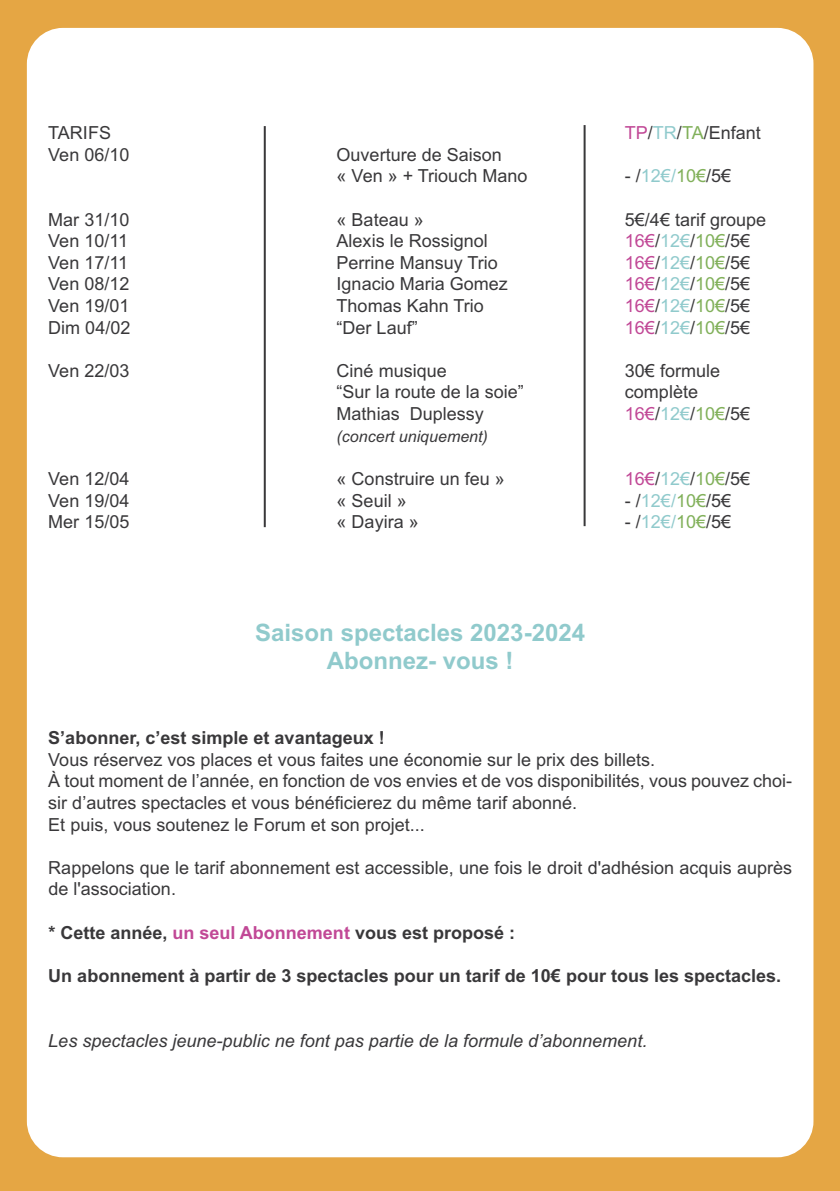
<style>
.page{position:relative;width:840px;height:1191px;background:#fff}
.page>*{position:absolute;margin:0;border:0;box-sizing:border-box;transform-origin:0 0}
.t1{font:700 24px/28.8px "Arial";color:#90cacc;text-align:center}
.t2{font:18px/21.6px "Arial";color:#39383a}
.t3{font:700 18px "Arial";color:#39383a}
.t4{font:italic 18px "Arial";color:#39383a}
.t5{font:italic 16px "Arial";color:#39383a}
.s1{color:#c14896}
.s2{color:#90cacc}
.s3{color:#81b05a}
</style>
<div class="page">
<div style="left:0;top:0;width:839px;height:1191px;background:#e5a644"></div>
<div style="left:27px;top:28px;width:786px;height:1129px;background:#fff;border-radius:36px"></div>
<hr style="left:583px;top:125px;width:2px;height:401px;background:#39383a">
<hr style="left:263px;top:126px;width:2px;height:401px;background:#39383a">
<p class="t2" style="left:48px;top:122px;width:64px">TARIFS</p>
<p class="t2" style="left:624px;top:122px;width:137px"><span class="s1">TP</span>/<span class="s2">TR</span>/<span class="s3">TA</span>/Enfant</p>
<p class="t2" style="left:48px;top:144px;width:83px">Ven 06/10</p>
<p class="t2" style="left:336px;top:144px;width:192px">Ouverture de Saison<br>« Ven » + Triouch Mano</p>
<p class="t2" style="left:624px;top:165px;width:108px">- /<span class="s2">12€/</span><span class="s3">10€</span>/5€</p>
<p class="t2" style="left:48px;top:209px;width:83px">Mar 31/10</p>
<p class="t2" style="left:336px;top:209px;width:89px">« Bateau »</p>
<p class="t2" style="left:624px;top:209px;width:143px">5€/4€ tarif groupe</p>
<p class="t2" style="left:48px;top:230px;width:81px">Ven 10/11</p>
<p class="t2" style="left:336px;top:230px;width:153px">Alexis le Rossignol</p>
<p class="t2" style="left:624px;top:230px;width:127px"><span class="s1">16€</span>/<span class="s2">12€</span>/<span class="s3">10€</span>/5€</p>
<p class="t2" style="left:48px;top:252px;width:81px">Ven 17/11</p>
<p class="t2" style="left:336px;top:252px;width:163px">Perrine Mansuy Trio</p>
<p class="t2" style="left:624px;top:252px;width:127px"><span class="s1">16€</span>/<span class="s2">12€</span>/<span class="s3">10€</span>/5€</p>
<p class="t2" style="left:48px;top:273px;width:83px">Ven 08/12</p>
<p class="t2" style="left:336px;top:273px;width:173px">Ignacio Maria Gomez</p>
<p class="t2" style="left:624px;top:273px;width:127px"><span class="s1">16€</span>/<span class="s2">12€</span>/<span class="s3">10€</span>/5€</p>
<p class="t2" style="left:48px;top:295px;width:83px">Ven 19/01</p>
<p class="t2" style="left:336px;top:295px;width:149px">Thomas Kahn Trio</p>
<p class="t2" style="left:624px;top:295px;width:127px"><span class="s1">16€</span>/<span class="s2">12€</span>/<span class="s3">10€</span>/5€</p>
<p class="t2" style="left:48px;top:317px;width:84px">Dim 04/02</p>
<p class="t2" style="left:336px;top:317px;width:83px">“Der Lauf”</p>
<p class="t2" style="left:624px;top:317px;width:127px"><span class="s1">16€</span>/<span class="s2">12€</span>/<span class="s3">10€</span>/5€</p>
<p class="t2" style="left:48px;top:360px;width:83px">Ven 22/03</p>
<p class="t2" style="left:336px;top:360px;width:112px">Ciné musique</p>
<p class="t2" style="left:624px;top:360px;width:97px">30€ formule</p>
<p class="t2" style="left:336px;top:381px;width:189px">“Sur la route de la soie”</p>
<p class="t2" style="left:624px;top:381px;width:75px">complète</p>
<p class="t2" style="left:336px;top:403px;width:149px">Mathias Duplessy</p>
<p class="t2" style="left:624px;top:403px;width:127px"><span class="s1">16€</span>/<span class="s2">12€</span>/<span class="s3">10€</span>/5€</p>
<p class="t5" style="left:336px;top:427px;width:153px">(concert uniquement)</p>
<p class="t2" style="left:48px;top:468px;width:83px">Ven 12/04</p>
<p class="t2" style="left:336px;top:468px;width:170px">« Construire un feu »</p>
<p class="t2" style="left:624px;top:468px;width:127px"><span class="s1">16€</span>/<span class="s2">12€</span>/<span class="s3">10€</span>/5€</p>
<p class="t2" style="left:48px;top:489px;width:83px">Ven 19/04</p>
<p class="t2" style="left:336px;top:489px;width:72px">« Seuil »</p>
<p class="t2" style="left:624px;top:489px;width:108px">- /<span class="s2">12€/</span><span class="s3">10€</span>/5€</p>
<p class="t2" style="left:48px;top:511px;width:83px">Mer 15/05</p>
<p class="t2" style="left:336px;top:511px;width:84px">« Dayira »</p>
<p class="t2" style="left:624px;top:511px;width:108px">- /<span class="s2">12€/</span><span class="s3">10€</span>/5€</p>
<h1 class="t1" style="left:255px;top:618px;width:331px">Saison spectacles 2023-2024<br>Abonnez- vous !</h1>
<p class="t3" style="left:48px;top:727px;width:338px">S’abonner, c’est simple et avantageux !</p>
<p class="t2" style="left:48px;top:749px;width:744px">Vous réservez vos places et vous faites une économie sur le prix des billets.<br>À tout moment de l’année, en fonction de vos envies et de vos disponibilités, vous pouvez choi&shy;sir d’autres spectacles et vous bénéficierez du même tarif abonné.<br>Et puis, vous soutenez le Forum et son projet...</p>
<p class="t2" style="left:48px;top:857px;width:744px">Rappelons que le tarif abonnement est accessible, une fois le droit d'adhésion acquis auprès de l'association.</p>
<p class="t3" style="left:48px;top:922px;width:468px">* Cette année, <span class="s1">un seul Abonnement</span> vous est proposé :</p>
<p class="t3" style="left:48px;top:965px;width:734px">Un abonnement à partir de 3 spectacles pour un tarif de 10€ pour tous les spectacles.</p>
<p class="t4" style="left:48px;top:1030px;width:600px">Les spectacles jeune-public ne font pas partie de la formule d’abonnement.</p>
</div>
